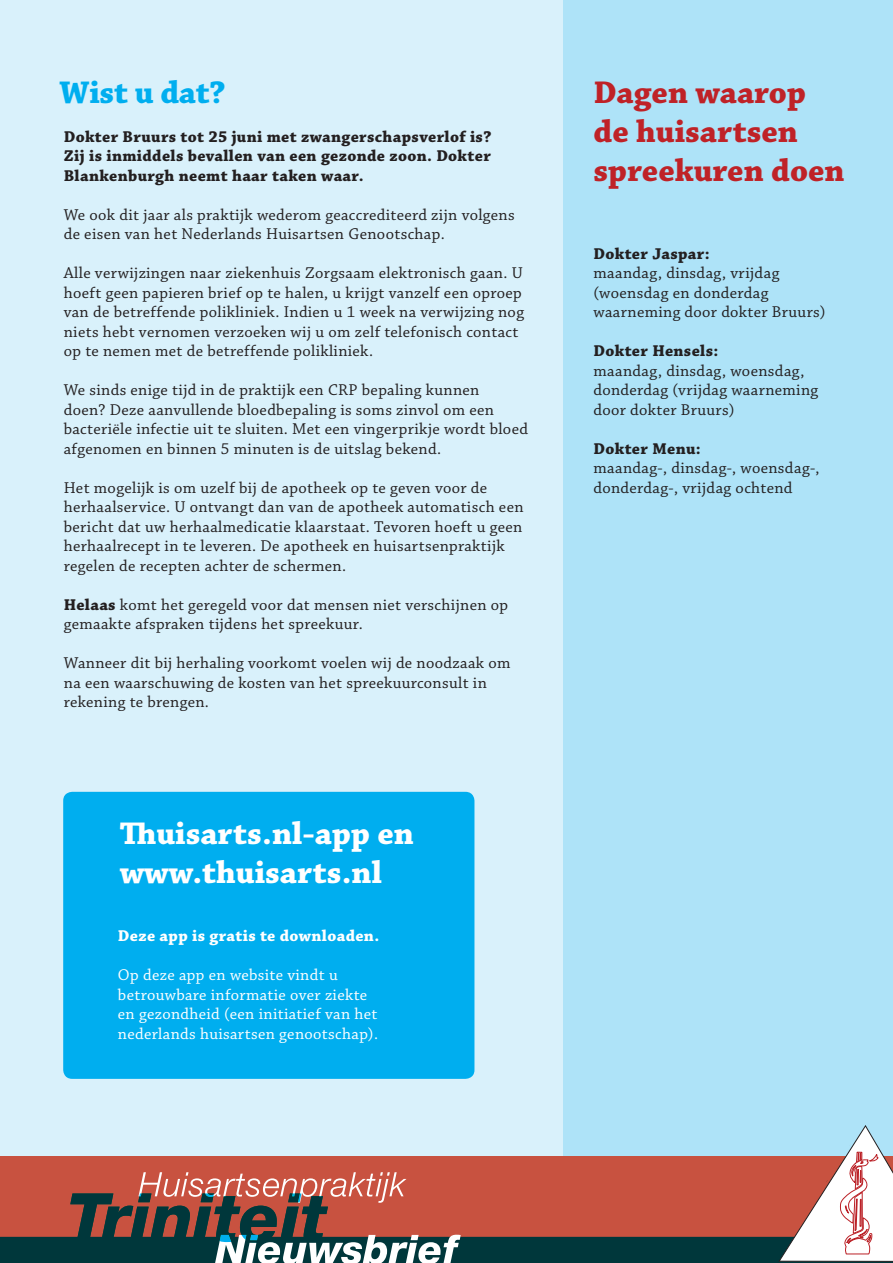
<style>
.page{position:relative;width:893px;height:1263px;background:#fff}
.page>*{position:absolute;margin:0;border:0;box-sizing:border-box;transform-origin:0 0}
.KOP{font:700 33px "Chaparral Pro";color:#bf2227}
.KOP-2{font:700 33px/39px "Chaparral Pro";color:#fff}
.KOP-3{font:700 33px "Chaparral Pro";letter-spacing:-.01em;color:#00aeef}
.BODY{font:16.5px/19.5px "Chaparral Pro";letter-spacing:.02em;color:#231f20}
.BODY-2{font:700 16.5px/19.5px "Chaparral Pro";letter-spacing:.02em;color:#231f20;text-align:justify}
.BODY-3{font:16.5px/19.5px "Chaparral Pro";letter-spacing:.02em;color:#fff}
.BODY-4{font:700 16.5px "Chaparral Pro";letter-spacing:.02em;color:#fff}
.s1{font-weight:700}
</style>
<div class="page">
<div style="left:0;top:0;width:893px;height:1157px;background:#d9f1fb"></div>
<div style="left:563px;top:0;width:330px;height:1263px;background:#aee3f8"></div>
<div style="left:0;top:1157px;width:893px;height:106px;background:#c85240"></div>
<div style="left:0;top:1236px;width:774px;height:27px;background:#00373b"></div>
<svg style="left:774px;top:1125px;width:119px;height:138px"></svg>
<svg style="left:70px;top:1172px;width:391px;height:91px"></svg>
<div style="left:63px;top:792px;width:411px;height:287px;background:#00aeef;border-radius:9px"></div>
<p class="KOP-3" style="left:60px;top:73px;width:168px">Wist u dat?</p>
<p class="BODY-2" style="left:64px;top:127px;width:429px">Dokter Bruurs tot 25 juni met zwangerschapsverlof is?<br>Zij is inmiddels bevallen van een gezonde zoon. Dokter Blankenburgh neemt haar taken waar.</p>
<p class="BODY" style="left:64px;top:205px;width:452px">We ook dit jaar als praktijk wederom geaccrediteerd zijn volgens de eisen van het Nederlands Huisartsen Genootschap.</p>
<p class="BODY" style="left:64px;top:264px;width:462px">Alle verwijzingen naar ziekenhuis Zorgsaam elektronisch gaan. U hoeft geen papieren brief op te halen, u krijgt vanzelf een oproep van de betreffende polikliniek. Indien u 1 week na verwijzing nog niets hebt vernomen verzoeken wij u om zelf telefonisch contact op te nemen met de betreffende polikliniek.</p>
<p class="BODY" style="left:64px;top:381px;width:466px">We sinds enige tijd in de praktijk een CRP bepaling kunnen<br>doen? Deze aanvullende bloedbepaling is soms zinvol om een bacteriële infectie uit te sluiten. Met een vingerprikje wordt bloed afgenomen en binnen 5 minuten is de uitslag bekend.</p>
<p class="BODY" style="left:64px;top:478px;width:461px">Het mogelijk is om uzelf bij de apotheek op te geven voor de herhaalservice. U ontvangt dan van de apotheek automatisch een bericht dat uw herhaalmedicatie klaarstaat. Tevoren hoeft u geen herhaalrecept in te leveren. De apotheek en huisartsenpraktijk regelen de recepten achter de schermen.</p>
<p class="BODY" style="left:64px;top:595px;width:446px"><span class="s1">Helaas</span> komt het geregeld voor dat mensen niet verschijnen op gemaakte afspraken tijdens het spreekuur.</p>
<p class="BODY" style="left:64px;top:654px;width:448px">Wanneer dit bij herhaling voorkomt voelen wij de noodzaak om na een waarschuwing de kosten van het spreekuurconsult in rekening te brengen.</p>
<p class="KOP-2" style="left:120px;top:815px;width:296px">Thuisarts.nl-app en www.thuisarts.nl</p>
<p class="BODY-4" style="left:118px;top:926px;width:263px">Deze app is gratis te downloaden.</p>
<p class="BODY-3" style="left:118px;top:966px;width:262px">Op deze app en website vindt u betrouwbare informatie over ziekte en gezondheid (een initiatief van het nederlands huisartsen genootschap).</p>
<p class="KOP" style="left:594px;top:73px;width:214px">Dagen waarop</p>
<p class="KOP" style="left:594px;top:112px;width:206px">de huisartsen</p>
<p class="KOP" style="left:594px;top:151px;width:253px">spreekuren doen</p>
<p class="BODY" style="left:594px;top:244px;width:187px"><span class="s1">Dokter Jaspar: </span>maandag, dinsdag, vrijdag</p>
<p class="BODY" style="left:594px;top:283px;width:176px">(woensdag en donderdag</p>
<p class="BODY" style="left:594px;top:303px;width:233px">waarneming door dokter Bruurs)</p>
<p class="BODY" style="left:594px;top:342px;width:226px"><span class="s1">Dokter Hensels:<br></span>maandag, dinsdag, woensdag, donderdag (vrijdag waarneming</p>
<p class="BODY" style="left:594px;top:400px;width:142px">door dokter Bruurs)</p>
<p class="BODY-2" style="left:594px;top:439px;width:109px">Dokter Menu:</p>
<p class="BODY" style="left:594px;top:459px;width:228px">maandag-, dinsdag-, woensdag-, donderdag-, vrijdag ochtend</p>
</div>
